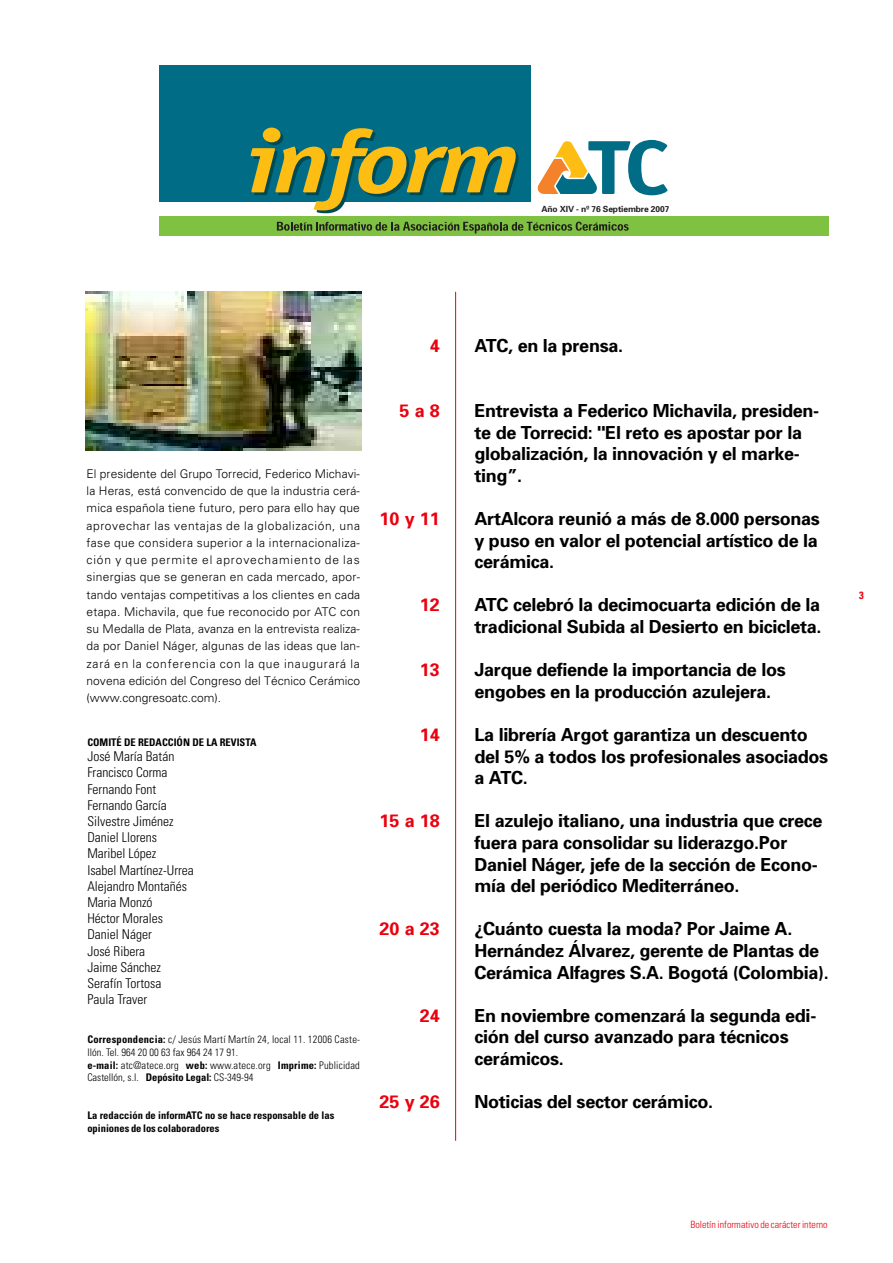
<style>
.page{position:relative;width:893px;height:1263px;background:#fff}
.page>*{position:absolute;margin:0;border:0;box-sizing:border-box;transform-origin:0 0}
.t1{font:700 18px/21.6px "Univers";letter-spacing:-.015em;color:#000}
.t2{font:700 18px "Univers";color:#eb000e}
.t3{font:300 condensed 13.5px/16.2px "Univers";color:#000}
.t4{font:300 12px/17.2px "Univers";letter-spacing:.005em;color:#000;text-align:justify}
.t5{font:300 condensed 10.5px/12.6px "Univers";letter-spacing:.02em;color:#000}
.t6{font:700 condensed 10.5px/12.6px "Univers";color:#000}
.t7{font:700 condensed 10.5px "Univers";color:#eb000e}
.t8{font:300 condensed 10.05px "Univers";color:#eb000e}
.t9{font:700 8.4px "Univers";letter-spacing:-.015em;color:#231f20}
.s1{font-weight:700}
</style>
<div class="page">
<div style="left:159px;top:216px;width:669px;height:20px;background:#7fc241"></div>
<div style="left:159px;top:65px;width:371px;height:136px;background:#006c85"></div>
<svg style="left:251px;top:128px;width:267px;height:85px"></svg>
<svg style="left:277px;top:222px;width:352px;height:11px"></svg>
<svg style="left:537px;top:140px;width:130px;height:55px"></svg>
<img style="left:85px;top:292px;width:276px;height:159px">
<hr style="left:455px;top:292px;width:1px;height:849px;background:#eb000e">
<p class="t9" style="left:541px;top:206px;width:129px">Año XIV - nº 76 Septiembre 2007</p>
<p class="t2" style="left:430px;top:339px;width:12px">4</p>
<p class="t2" style="left:400px;top:404px;width:42px">5a8</p>
<p class="t4" style="left:87px;top:466px;width:275px">El presidente del Grupo Torrecid, Federico Michavi&shy;la Heras, está convencido de que la industria cerá&shy;mica española tiene futuro, pero para ello hay que aprovechar las ventajas de la globalización, una fase que considera superior a la internacionaliza&shy;ción y que permite el aprovechamiento de las sinergias que se generan en cada mercado, apor&shy;tando ventajas competitivas a los clientes en cada etapa. Michavila, que fue reconocido por ATC con su Medalla de Plata, avanza en la entrevista realiza&shy;da por Daniel Náger, algunas de las ideas que lan&shy;zará en la conferencia con la que inaugurará la novena edición del Congreso del Técnico Cerámico (www.congresoatc.com).</p>
<p class="t6" style="left:87px;top:737px;width:171px">COMITÉ DE REDACCIÓN DE LA REVISTA</p>
<p class="t3" style="left:87px;top:749px;width:108px">José María Batán<br>Francisco Corma<br>Fernando Font<br>Fernando García<br>Silvestre Jiménez<br>Daniel Llorens<br>Maribel López<br>Isabel Martínez-Urrea<br>Alejandro Montañés<br>Maria Monzó<br>Héctor Morales<br>Daniel Náger<br>José Ribera<br>Jaime Sánchez<br>Serafín Tortosa<br>Paula Traver</p>
<p class="t5" style="left:87px;top:1034px;width:274px"><span class="s1">Correspondencia:</span> c/ Jesús Martí Martín 24, local 11. 12006 Caste&shy;llón. Tel. 964 20 00 63 fax 964 24 17 91.<br><span class="s1">e-mail:</span> atc@atece.org <span class="s1">web:</span> www.atece.org <span class="s1">Imprime:</span> Publicidad Castellón, s.l. <span class="s1">Depósito Legal:</span> CS-349-94</p>
<p class="t6" style="left:87px;top:1110px;width:249px">La redacción de informATC no se hace responsable de las opiniones de los colaboradores</p>
<p class="t2" style="left:380px;top:512px;width:62px">10 y 11</p>
<p class="t2" style="left:420px;top:598px;width:22px">12</p>
<p class="t2" style="left:420px;top:663px;width:22px">13</p>
<p class="t2" style="left:420px;top:728px;width:22px">14</p>
<p class="t2" style="left:380px;top:814px;width:62px">15 a 18</p>
<p class="t2" style="left:380px;top:922px;width:62px">20 a 23</p>
<p class="t2" style="left:420px;top:1009px;width:22px">24</p>
<p class="t2" style="left:380px;top:1095px;width:62px">25 y 26</p>
<p class="t1" style="left:475px;top:337px;width:150px">ATC, en la prensa.</p>
<p class="t1" style="left:475px;top:401px;width:346px">Entrevista a Federico Michavila, presiden&shy;te de Torrecid: "El reto es apostar por la globalización, la innovación y el marke&shy;ting”.</p>
<p class="t1" style="left:475px;top:509px;width:347px;text-align:justify">ArtAlcora reunió a más de 8.000 personas y puso en valor el potencial artístico de la cerámica.</p>
<p class="t1" style="left:475px;top:596px;width:349px">ATC celebró la decimocuarta edición de la tradicional Subida al Desierto en bicicleta.</p>
<p class="t1" style="left:475px;top:661px;width:313px">Jarque defiende la importancia de los engobes en la producción azulejera.</p>
<p class="t1" style="left:475px;top:725px;width:355px">La librería Argot garantiza un descuento del 5% a todos los profesionales asociados a ATC.</p>
<p class="t1" style="left:475px;top:812px;width:349px">El azulejo italiano, una industria que crece fuera para consolidar su liderazgo.Por Daniel Náger, jefe de la sección de Econo&shy;mía del periódico Mediterráneo.</p>
<p class="t1" style="left:475px;top:920px;width:356px">¿Cuánto cuesta la moda? Por Jaime A.<br>Hernández Álvarez, gerente de Plantas de<br>Cerámica Alfagres S.A. Bogotá (Colombia).</p>
<p class="t1" style="left:475px;top:1006px;width:343px">En noviembre comenzará la segunda edi&shy;ción del curso avanzado para técnicos cerámicos.</p>
<p class="t1" style="left:475px;top:1093px;width:240px">Noticias del sector cerámico.</p>
<p class="t7" style="left:859px;top:591px;width:6px">3</p>
<p class="t8" style="left:690px;top:1221px;width:139px">Boletín informativo de carácter interno</p>
</div>
